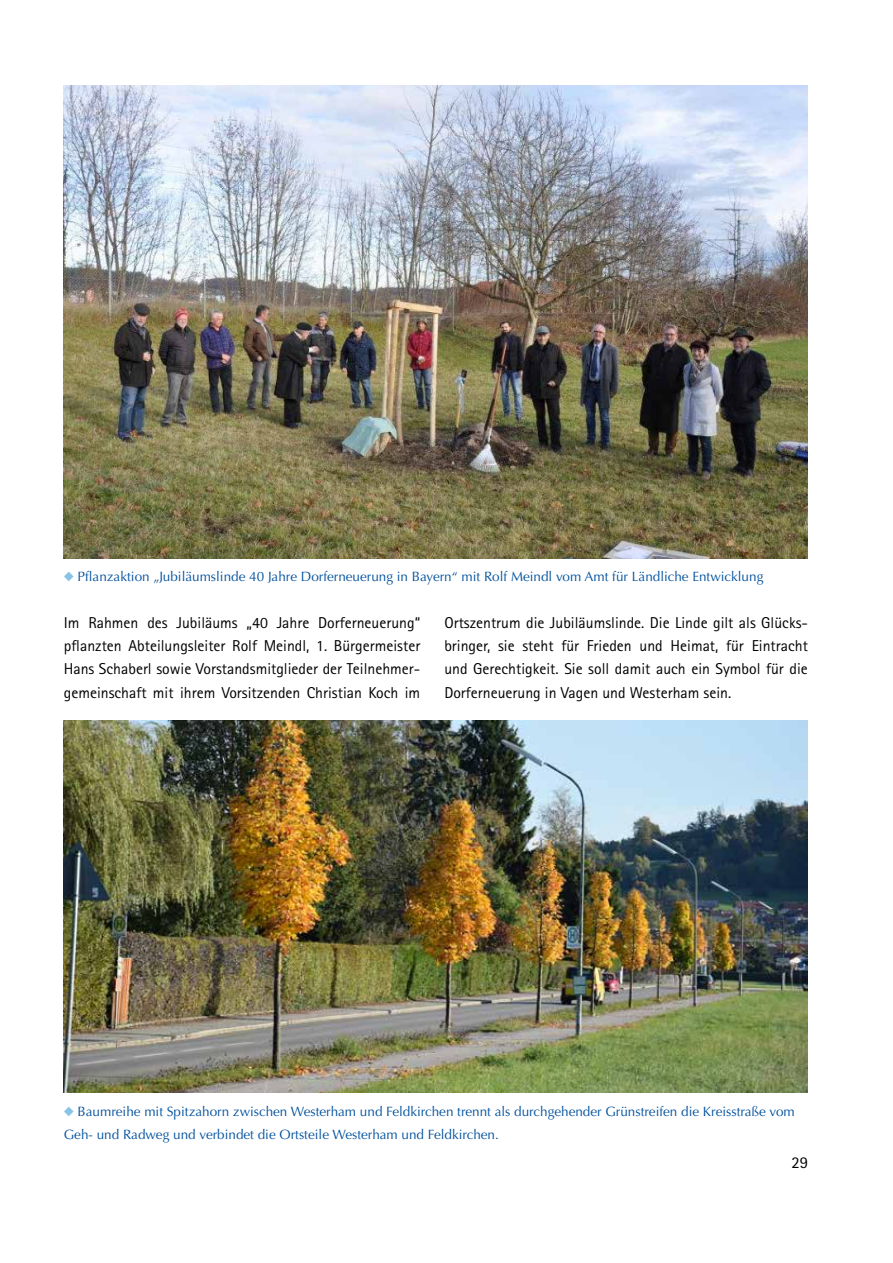
<style>
.page{position:relative;width:893px;height:1263px;background:#fff}
.page>*{position:absolute;margin:0;border:0;box-sizing:border-box;transform-origin:0 0}
.t1{font:16.5px "Rotis Sans Serif Pro";color:#000}
.t2{font:15.75px/23.2px "Rotis Sans Serif Pro";color:#000;text-align:justify}
.t3{font:13.5px/23.2px "Optima LT Std";color:#00519e}
</style>
<div class="page">
<img style="left:64px;top:85px;width:744px;height:473px">
<img style="left:64px;top:721px;width:744px;height:372px">
<p class="t3" style="left:78px;top:565px;width:687px">Pflanzaktion „Jubiläumslinde 40 Jahre Dorferneuerung in Bayern“ mit Rolf Meindl vom Amt für Ländliche Entwicklung</p>
<p class="t2" style="left:64px;top:611px;width:358px">Im Rahmen des Jubiläums „40 Jahre Dorferneuerung“ pflanzten Abteilungsleiter Rolf Meindl, 1. Bürgermeister Hans Schaberl sowie Vorstandsmitglieder der Teilnehmer&shy;gemeinschaft mit ihrem Vorsitzenden Christian Koch im</p>
<p class="t2" style="left:444px;top:611px;width:365px">Ortszentrum die Jubiläumslinde. Die Linde gilt als Glücks&shy;bringer, sie steht für Frieden und Heimat, für Eintracht und Gerechtigkeit. Sie soll damit auch ein Symbol für die Dorferneuerung in Vagen und Westerham sein.</p>
<p class="t3" style="left:64px;top:1100px;width:732px;text-indent:14px">Baumreihe mit Spitzahorn zwischen Westerham und Feldkirchen trennt als durchgehender Grünstreifen die Kreisstraße vom<br>Geh- und Radweg und verbindet die Ortsteile Westerham und Feldkirchen.</p>
<p class="t1" style="left:791px;top:1153px;width:18px">29</p>
</div>
